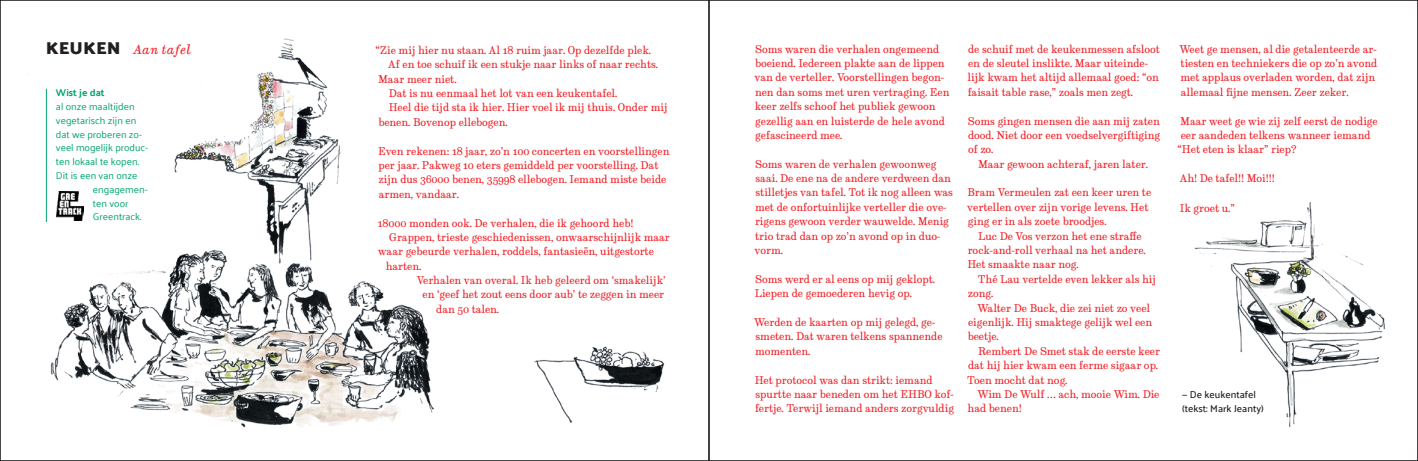
<style>
.page{position:relative;width:1418px;height:461px;background:#fff}
.page>*{position:absolute;margin:0;border:0;box-sizing:border-box;transform-origin:0 0}
.Cast{font:700 17.5px "Palanquin Dark";letter-spacing:.035em;color:#231f20}
.Body_p1{font:italic 12.5px "Munson";color:#ee1d23}
.Body_p1-2{font:10.62px/14.4px "Munson";letter-spacing:-.005em;color:#ee1d23}
.Body_p2{font:10.62px/14.4px "Munson";letter-spacing:-.005em;color:#ee1d23}
.Cast-2{font:10px "Palanquin";color:#00a66e}
.Body_p1-3{font:500 10px/14.4px "Palanquin";color:#231f20}
.Cast-3{font:700 10px "Palanquin";color:#00a66e}
</style>
<div class="page">
<img style="left:1194px;top:202px;width:191px;height:225px">
<img style="left:28px;top:38px;width:406px;height:390px">
<img style="left:56px;top:191px;width:27px;height:29px">
<img style="left:534px;top:346px;width:131px;height:77px">
<hr style="left:46px;top:89px;width:1px;height:133px;background:#00a66e">
<p class="Cast" style="left:46px;top:38px;width:76px">KEUKEN</p>
<p class="Body_p1" style="left:134px;top:41px;width:59px">Aan tafel</p>
<p class="Cast-3" style="left:56px;top:87px;width:50px">Wist je dat</p>
<p class="Cast-2" style="left:56px;top:101px;width:80px">al onze maaltijden</p>
<p class="Cast-2" style="left:56px;top:115px;width:82px">vegetarisch zijn en</p>
<p class="Cast-2" style="left:56px;top:128px;width:87px">dat we proberen zo-</p>
<p class="Cast-2" style="left:56px;top:142px;width:94px">veel mogelijk produc-</p>
<p class="Cast-2" style="left:56px;top:156px;width:85px">ten lokaal te kopen.</p>
<p class="Cast-2" style="left:56px;top:170px;width:83px">Dit is een van onze</p>
<p class="Cast-2" style="left:93px;top:183px;width:56px">engagemen-</p>
<p class="Cast-2" style="left:93px;top:197px;width:37px">ten voor</p>
<p class="Cast-2" style="left:93px;top:211px;width:50px">Greentrack.</p>
<p class="Body_p1-2" style="left:375px;top:43px;width:277px">“Zie mij hier nu staan. Al 18 ruim jaar. Op dezelfde plek.</p>
<p class="Body_p2" style="left:378px;top:57px;width:281px;text-indent:10px">Af en toe schuif ik een stukje naar links of naar rechts.<br>Maar meer niet.</p>
<p class="Body_p2" style="left:389px;top:86px;width:230px">Dat is nu eenmaal het lot van een keukentafel.</p>
<p class="Body_p2" style="left:378px;top:100px;width:291px;text-indent:10px">Heel die tijd sta ik hier. Hier voel ik mij thuis. Onder mij benen. Bovenop ellebogen.</p>
<p class="Body_p1-2" style="left:378px;top:143px;width:293px">Even rekenen: 18 jaar, zo’n 100 concerten en voorstellingen per jaar. Pakweg 10 eters gemiddeld per voorstelling. Dat zijn dus 36000 benen, 35998 ellebogen. Iemand miste beide armen, vandaar.</p>
<p class="Body_p1-2" style="left:378px;top:215px;width:257px">18000 monden ook. De verhalen, die ik gehoord heb!</p>
<p class="Body_p2" style="left:389px;top:230px;width:282px">Grappen, trieste geschiedenissen, onwaarschijnlijk maar</p>
<p class="Body_p2" style="left:378px;top:244px;width:277px">waar gebeurde verhalen, roddels, fantasieën, uitgestorte</p>
<p class="Body_p2" style="left:386px;top:258px;width:37px">harten.</p>
<p class="Body_p2" style="left:416px;top:273px;width:250px">Verhalen van overal. Ik heb geleerd om ‘smakelijk’</p>
<p class="Body_p2" style="left:422px;top:287px;width:243px">en ‘geef het zout eens door aub’ te zeggen in meer</p>
<p class="Body_p2" style="left:436px;top:302px;width:64px">dan 50 talen.</p>
<p class="Body_p1-2" style="left:754px;top:42px;width:196px">Soms waren die verhalen ongemeend boeiend. Iedereen plakte aan de lippen van de verteller. Voorstellingen begon&shy;nen dan soms met uren vertraging. Een keer zelfs schoof het publiek gewoon gezellig aan en luisterde de hele avond gefascineerd mee.</p>
<p class="Body_p1-2" style="left:754px;top:157px;width:200px">Soms waren de verhalen gewoonweg saai. De ene na de andere verdween dan stilletjes van tafel. Tot ik nog alleen was met de onfortuinlijke verteller die ove&shy;rigens gewoon verder wauwelde. Menig trio trad dan op zo’n avond op in duo&shy;vorm.</p>
<p class="Body_p1-2" style="left:754px;top:272px;width:182px">Soms werd er al eens op mij geklopt.<br>Liepen de gemoederen hevig op.</p>
<p class="Body_p1-2" style="left:754px;top:315px;width:190px">Werden de kaarten op mij gelegd, ge&shy;smeten. Dat waren telkens spannende momenten.</p>
<p class="Body_p1-2" style="left:754px;top:372px;width:201px">Het protocol was dan strikt: iemand spurtte naar beneden om het EHBO kof&shy;fertje. Terwijl iemand anders zorgvuldig</p>
<p class="Body_p1-2" style="left:967px;top:42px;width:194px">de schuif met de keukenmessen afsloot en de sleutel inslikte. Maar uiteinde&shy;lijk kwam het altijd allemaal goed: “on faisait table rase,” zoals men zegt.</p>
<p class="Body_p1-2" style="left:968px;top:113px;width:194px;text-align:justify">Soms gingen mensen die aan mij zaten dood. Niet door een voedselvergiftiging of zo.</p>
<p class="Body_p2" style="left:978px;top:157px;width:171px">Maar gewoon achteraf, jaren later.</p>
<p class="Body_p1-2" style="left:967px;top:185px;width:185px">Bram Vermeulen zat een keer uren te vertellen over zijn vorige levens. Het ging er in als zoete broodjes.</p>
<p class="Body_p2" style="left:967px;top:228px;width:180px;text-indent:11px">Luc De Vos verzon het ene straffe rock-and-roll verhaal na het andere.<br>Het smaakte naar nog.</p>
<p class="Body_p2" style="left:967px;top:272px;width:190px;text-indent:10px">Thé Lau vertelde even lekker als hij zong.</p>
<p class="Body_p2" style="left:967px;top:300px;width:186px;text-indent:10px">Walter De Buck, die zei niet zo veel eigenlijk. Hij smaktege gelijk wel een beetje.</p>
<p class="Body_p2" style="left:967px;top:343px;width:194px;text-indent:11px">Rembert De Smet stak de eerste keer dat hij hier kwam een ferme sigaar op.<br>Toen mocht dat nog.</p>
<p class="Body_p2" style="left:967px;top:387px;width:193px;text-indent:10px">Wim De Wulf … ach, mooie Wim. Die had benen!</p>
<p class="Body_p1-2" style="left:1179px;top:42px;width:199px">Weet ge mensen, al die getalenteerde ar&shy;tiesten en techniekers die op zo’n avond met applaus overladen worden, dat zijn allemaal fijne mensen. Zeer zeker.</p>
<p class="Body_p1-2" style="left:1177px;top:113px;width:202px">Maar weet ge wie zij zelf eerst de nodige eer aandeden telkens wanneer iemand “Het eten is klaar” riep?</p>
<p class="Body_p1-2" style="left:1179px;top:171px;width:96px">Ah! De tafel!! Moi!!!</p>
<p class="Body_p1-2" style="left:1179px;top:201px;width:56px">Ik groet u.”</p>
<p class="Body_p1-3" style="left:1182px;top:387px;width:83px">— De keukentafel (tekst: Mark Jeanty)</p>
</div>
